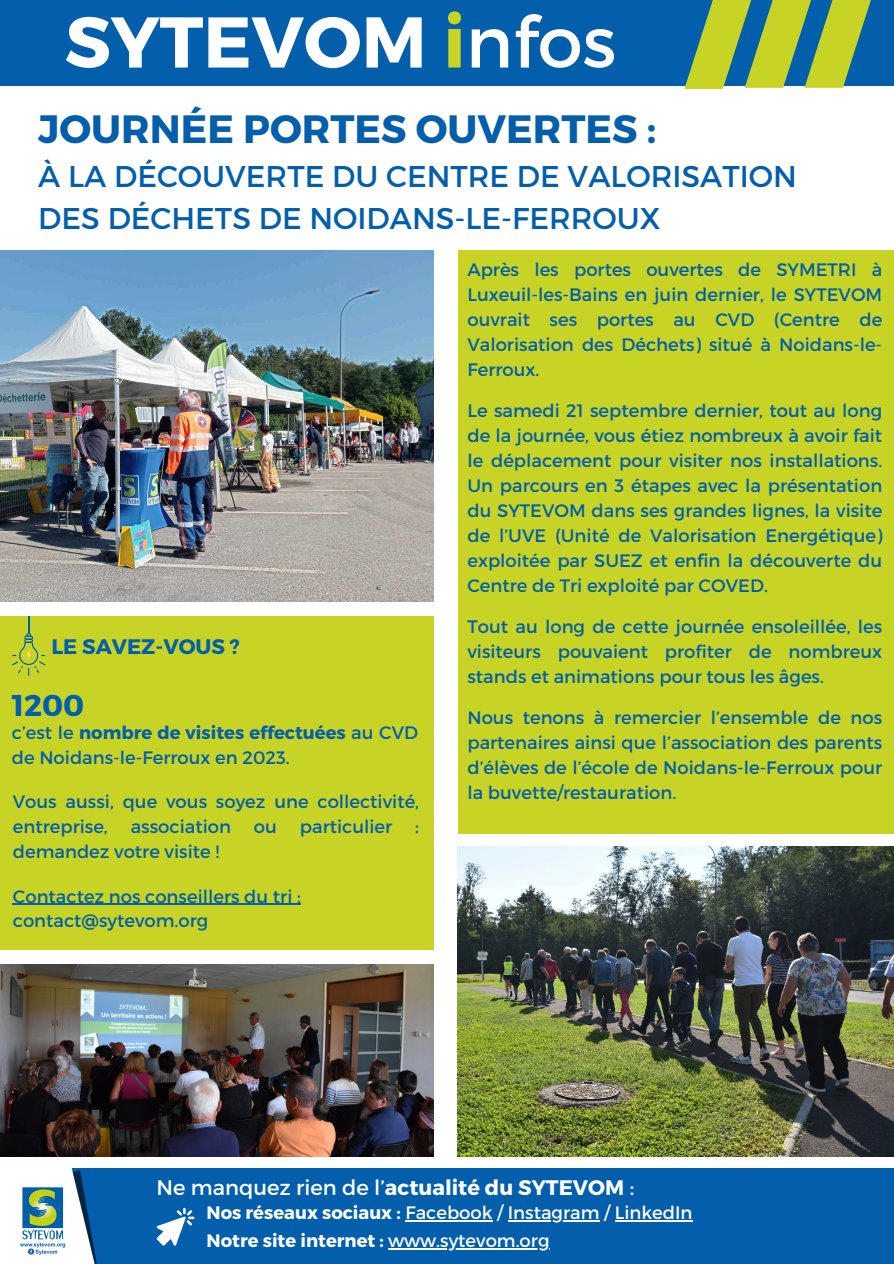
<style>
.page{position:relative;width:894px;height:1264px;background:#fff}
.page>*{position:absolute;margin:0;border:0;box-sizing:border-box;transform-origin:0 0}
.t1{font:700 71.55px "Montserrat";color:#fff}
.t2{font:700 39.45px "Montserrat";color:#035eab}
.t3{font:30px/41.7px "Montserrat";color:#035eab}
.t4{font:700 30px "Montserrat";color:#035eab}
.t5{font:21px "Montserrat";color:#fff}
.t6{font:700 21px "Montserrat";color:#035eab}
.t7{font:18px/25px "Montserrat";color:#035eab;text-align:justify}
.t8{font:18px "Montserrat";color:#fff}
.t9{font:700 18px "Montserrat";color:#fff}
.s1{color:#c7d425}
.s2{font-weight:400}
.s3{font-weight:700}
</style>
<div class="page">
<img style="left:0;top:250px;width:433px;height:351px">
<div style="left:458px;top:250px;width:435px;height:583px;background:#c7d425"></div>
<div style="left:0;top:0;width:893px;height:85px;background:#035eab"></div>
<svg style="left:684px;top:0;width:187px;height:89px"></svg>
<img style="left:458px;top:846px;width:435px;height:310px">
<div style="left:0;top:616px;width:433px;height:333px;background:#c7d425"></div>
<svg style="left:12px;top:616px;width:33px;height:59px"></svg>
<hr style="left:13px;top:903px;width:288px;height:1px;background:#035eab">
<div style="left:71px;top:1167px;width:822px;height:96px;background:#035eab"></div>
<img style="left:20px;top:1167px;width:77px;height:96px">
<img style="left:0;top:964px;width:433px;height:192px">
<svg style="left:157px;top:1207px;width:37px;height:38px"></svg>
<hr style="left:405px;top:1219px;width:87px;height:2px;background:#fff">
<hr style="left:507px;top:1219px;width:92px;height:2px;background:#fff">
<hr style="left:614px;top:1219px;width:78px;height:2px;background:#fff">
<hr style="left:388px;top:1248px;width:161px;height:1px;background:#fff">
<h1 class="t1" style="left:65px;top:-4px;width:552px">SYTEVOM <span class="s1">i</span><span class="s2">nfos</span></h1>
<h2 class="t2" style="left:38px;top:103px;width:619px">JOURNÉE PORTES OUVERTES :</h2>
<h2 class="t3" style="left:38px;top:154px;width:760px">À LA DÉCOUVERTE DU CENTRE DE VALORISATION<br>DES DÉCHETS DE NOIDANS-LE-FERROUX</h2>
<p class="t7" style="left:467px;top:256px;width:416px">Après les portes ouvertes de SYMETRI à Luxeuil-les-Bains en juin dernier, le SYTEVOM ouvrait ses portes au CVD (Centre de Valorisation des Déchets) situé à Noidans-le-Ferroux.</p>
<p class="t7" style="left:467px;top:397px;width:416px">Le samedi 21 septembre dernier, tout au long de la journée, vous étiez nombreux à avoir fait le déplacement pour visiter nos installations.<br>Un parcours en 3 étapes avec la présentation du SYTEVOM dans ses grandes lignes, la visite de l’UVE (Unité de Valorisation Energétique) exploitée par SUEZ et enfin la découverte du Centre de Tri exploité par COVED.</p>
<h4 class="t7" style="left:467px;top:613px;width:416px">Tout au long de cette journée ensoleillée, les visiteurs pouvaient profiter de nombreux stands et animations pour tous les âges.</h4>
<h3 class="t7" style="left:467px;top:704px;width:416px">Nous tenons à remercier l’ensemble de nos partenaires ainsi que l’association des parents d’élèves de l’école de Noidans-le-Ferroux pour la buvette/restauration.</h3>
<p class="t6" style="left:51px;top:632px;width:190px">LE SAVEZ-VOUS ?</p>
<p class="t4" style="left:12px;top:685px;width:74px">1200</p>
<p class="t7" style="left:12px;top:719px;width:407px">c’est le <span class="s3">nombre de visites effectuées</span> au CVD de Noidans-le-Ferroux en 2023.</p>
<p class="t7" style="left:13px;top:788px;width:407px">Vous aussi, que vous soyez une collectivité, entreprise,</p>
<p class="t7" style="left:131px;top:813px;width:102px">association</p>
<p class="t7" style="left:254px;top:813px;width:25px">ou</p>
<p class="t7" style="left:300px;top:813px;width:94px">particulier</p>
<p class="t7" style="left:415px;top:813px;width:5px">:</p>
<p class="t7" style="left:13px;top:838px;width:208px">demandez votre visite !</p>
<p class="t7" style="left:13px;top:882px;width:289px">Contactez nos conseillers du tri : contact@sytevom.org</p>
<p class="t5" style="left:156px;top:1173px;width:479px">Ne manquez rien de l’<span class="s3">actualité du SYTEVOM</span> :</p>
<p class="t8" style="left:206px;top:1200px;width:487px"><span class="s3">Nos réseaux sociaux :</span> Facebook / Instagram / LinkedIn</p>
<p class="t9" style="left:206px;top:1228px;width:344px">Notre site internet : <span class="s2">www.sytevom.org</span></p>
</div>
